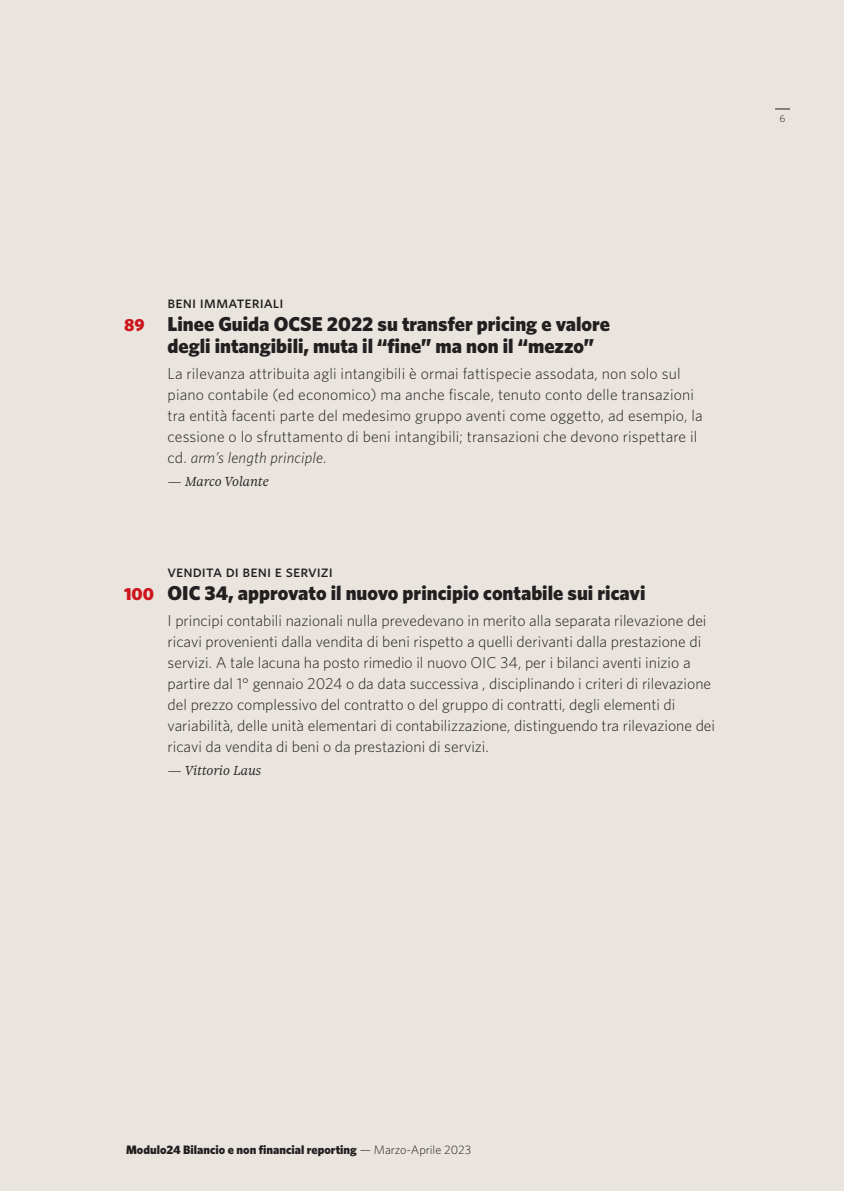
<style>
.page{position:relative;width:844px;height:1191px;background:#fff}
.page>*{position:absolute;margin:0;border:0;box-sizing:border-box;transform-origin:0 0}
.SOMM_2{font:900 20.12px/22.8px "Whitney";color:#231f20}
.SOMM_1{font:16.62px "Whitney Medium SC";color:#231f20}
.SOMM_4{font:300 15.75px/21px "Whitney";color:#231f20}
.SOMM_3{font:italic 300 14px "Sole 24 Serif Text";color:#231f20}
.t1{font:900 12.25px "Whitney";color:#231f20}
.t2{font:300 10.5px "Whitney";color:#231f20}
.s1{font-size:17.5px;color:#cd151d}
.s2{font-style:italic}
.s3{font-weight:300}
</style>
<div class="page">
<div style="left:0;top:0;width:843px;height:1191px;background:#e9e4de"></div>
<svg style="left:775px;top:109px;width:14px;height:1px"></svg>
<p class="t2" style="left:779px;top:112px;width:8px">6</p>
<p class="SOMM_1" style="left:167px;top:292px;width:117px">beni immateriali</p>
<p class="SOMM_2" style="left:167px;top:311px;width:444px;text-indent:-43px"><span class="s1">89</span> Linee Guida OCSE 2022 su transfer pricing e valore degli intangibili, muta il “fine” ma non il “mezzo”</p>
<p class="SOMM_4" style="left:167px;top:363px;width:536px">La rilevanza attribuita agli intangibili è ormai fattispecie assodata, non solo sul piano contabile (ed economico) ma anche fiscale, tenuto conto delle transazioni tra entità facenti parte del medesimo gruppo aventi come oggetto, ad esempio, la cessione o lo sfruttamento di beni intangibili; transazioni che devono rispettare il cd. <span class="s2">arm’s length principle</span>.</p>
<p class="SOMM_3" style="left:167px;top:473px;width:103px">— Marco Volante</p>
<p class="SOMM_1" style="left:167px;top:561px;width:167px">vendita di beni e servizi</p>
<p class="SOMM_2" style="left:124px;top:581px;width:523px"><span class="s1">100</span> OIC 34, approvato il nuovo principio contabile sui ricavi</p>
<p class="SOMM_4" style="left:167px;top:609px;width:549px">I principi contabili nazionali nulla prevedevano in merito alla separata rilevazione dei ricavi provenienti dalla vendita di beni rispetto a quelli derivanti dalla prestazione di servizi. A tale lacuna ha posto rimedio il nuovo OIC 34, per i bilanci aventi inizio a partire dal 1° gennaio 2024 o da data successiva , disciplinando i criteri di rilevazione del prezzo complessivo del contratto o del gruppo di contratti, degli elementi di variabilità, delle unità elementari di contabilizzazione, distinguendo tra rilevazione dei ricavi da vendita di beni o da prestazioni di servizi.</p>
<p class="SOMM_3" style="left:167px;top:761px;width:95px">— Vittorio Laus</p>
<p class="t1" style="left:126px;top:1142px;width:346px">Modulo24 Bilancio e non financial reporting <span class="s3">— Marzo-Aprile 2023</span></p>
</div>
